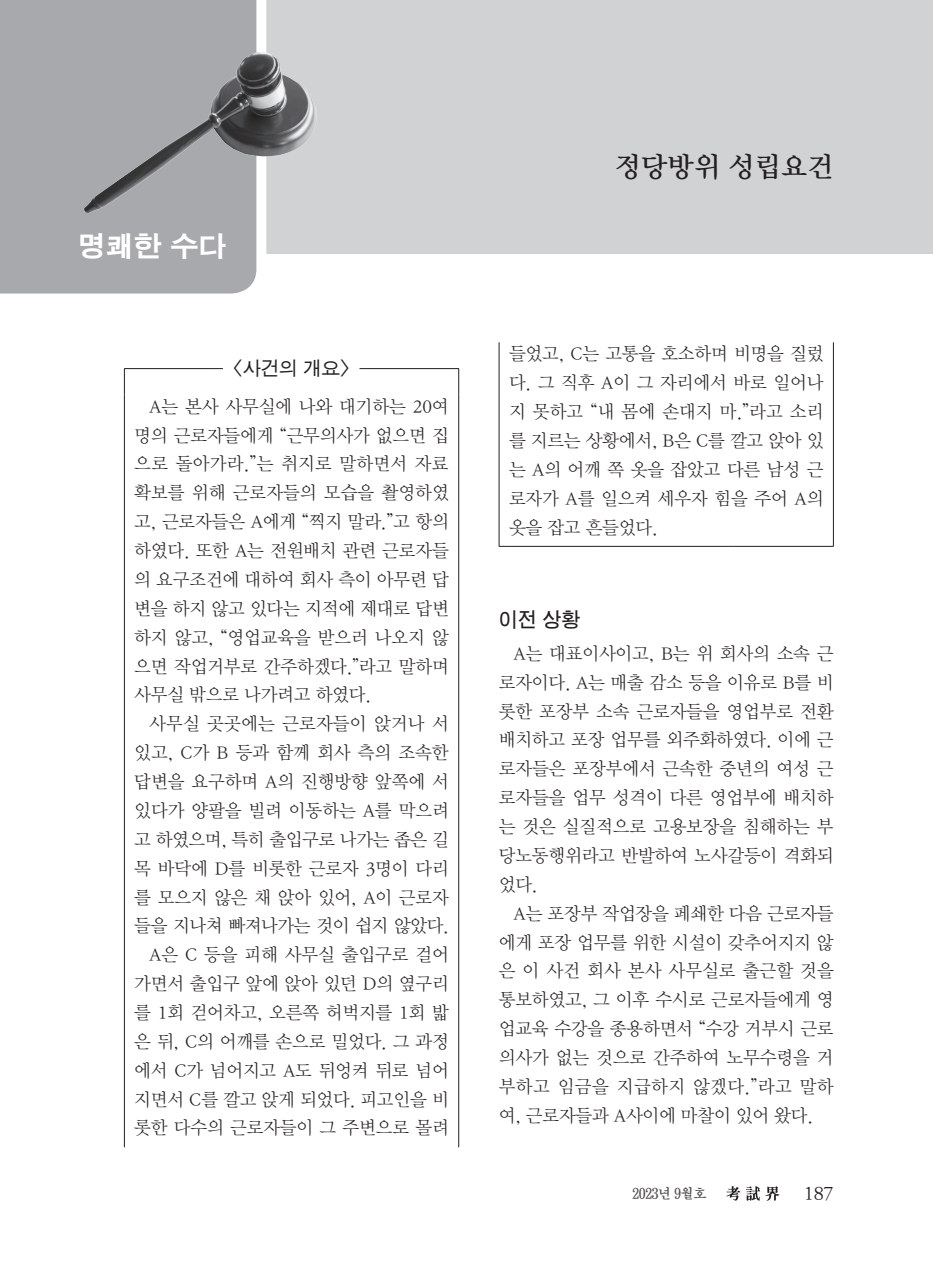
<style>
.page{position:relative;width:933px;height:1275px;background:#fff}
.page>*{position:absolute;margin:0;border:0;box-sizing:border-box;transform-origin:0 0}
.t1{font:28px "DX Nmu Std 40";color:#231f20}
.t2{font:28px "D Xgo Std 60";color:#fff}
.t3{font:20.12px "D Xgo Std 40";color:#231f20;scale:.95 1}
.t4{font:19.25px "DX Nmu Std 30";color:#231f20}
.t5{font:18.38px/28.9px "DX Nmu Std 20";letter-spacing:-.01em;color:#231f20;text-align:justify}
.t6{font:18.38px "D Xgo Std 30";color:#231f20}
.t7{font:14px "D Xmu Std 40";letter-spacing:-.05em;color:#231f20;scale:.95 1}
</style>
<div class="page">
<svg style="left:726px;top:1186px;width:14px;height:15px"></svg>
<svg style="left:746px;top:1186px;width:33px;height:15px"></svg>
<div style="left:0;top:0;width:933px;height:254px;background:#d1d2d4"></div>
<svg style="left:256px;top:0;width:10px;height:273px"></svg>
<div style="left:0;top:0;width:256px;height:294px;background:#a8a9ad"></div>
<img style="left:60px;top:38px;width:257px;height:191px">
<hr style="left:458px;top:395px;width:1px;height:752px;background:#231f20">
<svg style="left:124px;top:369px;width:1px;height:26px"></svg>
<hr style="left:124px;top:368px;width:99px;height:1px;background:#231f20">
<hr style="left:359px;top:368px;width:100px;height:1px;background:#231f20">
<svg style="left:458px;top:369px;width:1px;height:26px"></svg>
<hr style="left:124px;top:395px;width:1px;height:752px;background:#231f20">
<hr style="left:833px;top:342px;width:1px;height:204px;background:#231f20">
<hr style="left:499px;top:342px;width:1px;height:204px;background:#231f20">
<hr style="left:499px;top:546px;width:99px;height:1px;background:#231f20">
<hr style="left:598px;top:546px;width:136px;height:1px;background:#231f20">
<hr style="left:734px;top:546px;width:99px;height:1px;background:#231f20">
<h1 class="t2" style="left:78px;top:232px;width:150px">명쾌한 수다</h1>
<p class="t6" style="left:233px;top:359px;width:118px">&lt;사건의 개요&gt;</p>
<p class="t5" style="left:134px;top:392px;width:316px;text-indent:15px">A는 본사 사무실에 나와 대기하는 20여 명의 근로자들에게 “근무의사가 없으면 집 으로 돌아가라.”는 취지로 말하면서 자료 확보를 위해 근로자들의 모습을 촬영하였 고, 근로자들은 A에게 “찍지 말라.”고 항의 하였다. 또한 A는 전원배치 관련 근로자들 의 요구조건에 대하여 회사 측이 아무련 답 변을 하지 않고 있다는 지적에 제대로 답변 하지 않고, “영업교육을 받으러 나오지 않 으면 작업거부로 간주하겠다.”라고 말하며 사무실 밖으로 나가려고 하였다.</p>
<p class="t5" style="left:134px;top:710px;width:316px;text-align:right">사무실 곳곳에는 근로자들이 앉거나 서 있고, C가 B 등과 함께 회사 측의 조속한 답변을 요구하며 A의 진행방향 앞쪽에 서 있다가 양팔을 빌려 이동하는 A를 막으려 고 하였으며, 특히 출입구로 나가는 좁은 길 목 바닥에 D를 비롯한 근로자 3명이 다리 를 모으지 않은 채 앉아 있어, A이 근로자 들을 지나쳐 빠져나가는 것이 쉽지 않았다.<br>A은 C 등을 피해 사무실 출입구로 걸어 가면서 출입구 앞에 앉아 있던 D의 옆구리 를 1회 걷어차고, 오른쪽 허벅지를 1회 밟 은 뒤, C의 어깨를 손으로 밀었다. 그 과정 에서 C가 넘어지고 A도 뒤엉켜 뒤로 넘어 지면서 C를 깔고 앉게 되었다. 피고인을 비 롯한 다수의 근로자들이 그 주변으로 몰려</p>
<h1 class="t1" style="left:614px;top:153px;width:220px">정당방위 성립요건</h1>
<p class="t5" style="left:509px;top:340px;width:316px">들었고, C는 고통을 호소하며 비명을 질렀 다. 그 직후 A이 그 자리에서 바로 일어나 지 못하고 “내 몸에 손대지 마.”라고 소리 를 지르는 상황에서, B은 C를 깔고 앉아 있 는 A의 어깨 쪽 옷을 잡았고 다른 남성 근 로자가 A를 일으켜 세우자 힘을 주어 A의 옷을 잡고 흔들었다.</p>
<p class="t3" style="left:499px;top:609px;width:87px">이전 상황</p>
<p class="t5" style="left:499px;top:639px;width:336px;text-indent:15px">A는 대표이사이고, B는 위 회사의 소속 근 로자이다. A는 매출 감소 등을 이유로 B를 비 롯한 포장부 소속 근로자들을 영업부로 전환 배치하고 포장 업무를 외주화하였다. 이에 근 로자들은 포장부에서 근속한 중년의 여성 근 로자들을 업무 성격이 다른 영업부에 배치하 는 것은 실질적으로 고용보장을 침해하는 부 당노동행위라고 반발하여 노사갈등이 격화되 었다.</p>
<p class="t5" style="left:499px;top:899px;width:336px;text-indent:15px">A는 포장부 작업장을 페쇄한 다음 근로자들 에게 포장 업무를 위한 시설이 갖추어지지 않 은 이 사건 회사 본사 사무실로 출근할 것을 통보하였고, 그 이후 수시로 근로자들에게 영 업교육 수강을 종용하면서 “수강 거부시 근로 의사가 없는 것으로 간주하여 노무수령을 거 부하고 임금을 지급하지 않겠다.”라고 말하 여, 근로자들과 A사이에 마찰이 있어 왔다.</p>
<p class="t7" style="left:632px;top:1186px;width:80px">2023년 9월호</p>
<p class="t4" style="left:804px;top:1183px;width:31px">187</p>
</div>
